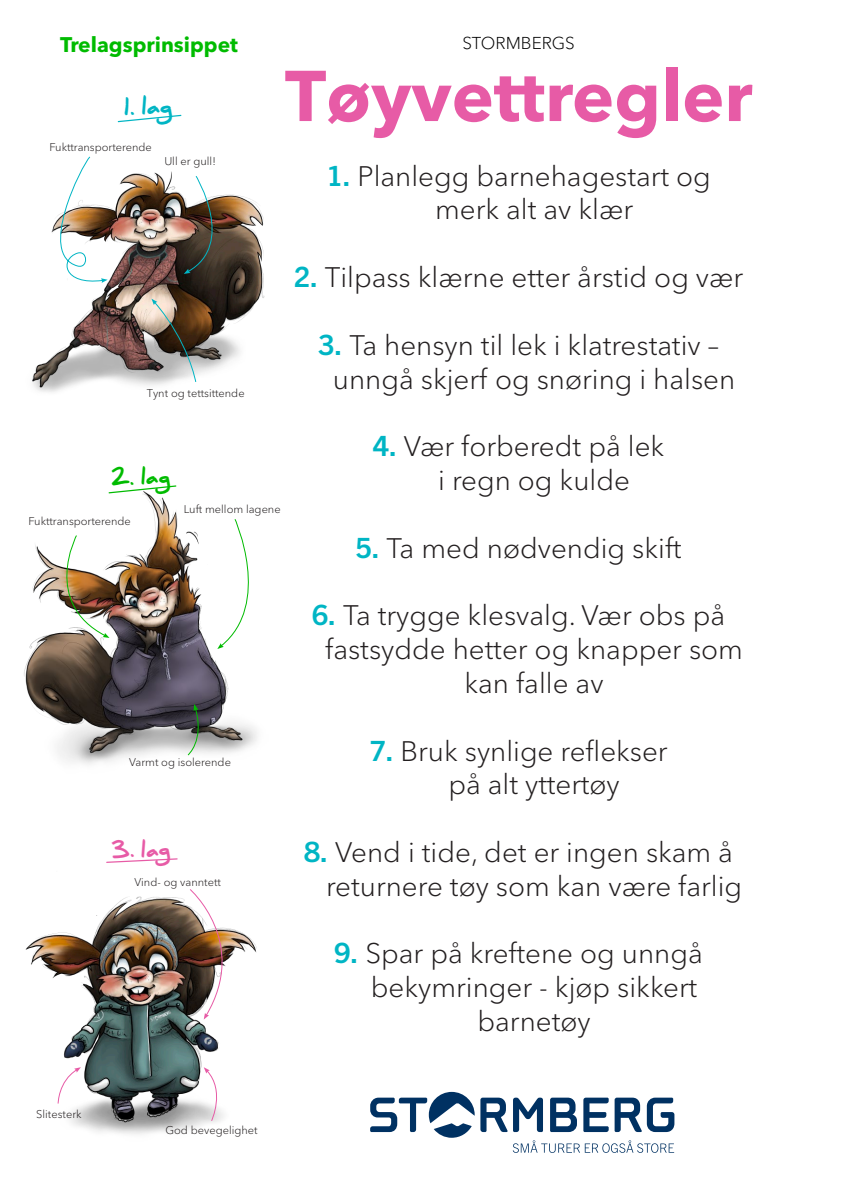
<style>
.page{position:relative;width:842px;height:1191px;background:#fff}
.page>*{position:absolute;margin:0;border:0;box-sizing:border-box;transform-origin:0 0}
.t1{font:700 71px "Avenir Next LT Pro";color:#e75ba6}
.t2{font:300 28px/33.7px "Avenir Next LT Pro";color:#231f20}
.t3{font:700 21px "Avenir Next LT Pro";color:#0b0}
.t4{font:900 20.5px "Daniel";color:#00b5c4}
.t5{font:900 19.5px "Daniel";color:#0b0}
.t6{font:900 19.5px "Daniel";color:#e75ba6}
.t7{font:300 17px "Avenir Next LT Pro";color:#000}
.t8{font:300 11.1px "Avenir Next LT Pro";color:#231f20}
.s1{font-family:"Trade Gothic Next LT Pro";font-weight:700;color:#00b5c4}
</style>
<div class="page">
<svg style="left:370px;top:1091px;width:304px;height:61px"></svg>
<img style="left:32px;top:171px;width:233px;height:221px">
<svg style="left:117px;top:114px;width:65px;height:9px"></svg>
<svg style="left:37px;top:156px;width:71px;height:130px"></svg>
<img style="left:184px;top:175px;width:53px;height:99px">
<svg style="left:151px;top:299px;width:45px;height:83px;background:#867d72"></svg>
<img style="left:24px;top:494px;width:233px;height:271px">
<img style="left:42px;top:535px;width:67px;height:103px">
<svg style="left:217px;top:518px;width:40px;height:131px"></svg>
<svg style="left:187px;top:704px;width:17px;height:51px"></svg>
<svg style="left:108px;top:485px;width:69px;height:9px"></svg>
<img style="left:25px;top:896px;width:232px;height:238px">
<svg style="left:57px;top:1067px;width:24px;height:37px"></svg>
<svg style="left:204px;top:1067px;width:21px;height:54px"></svg>
<img style="left:189px;top:889px;width:61px;height:130px">
<svg style="left:106px;top:858px;width:72px;height:5px"></svg>
<p class="t3" style="left:60px;top:32px;width:179px">Trelagsprinsippet</p>
<p class="t4" style="left:124px;top:96px;width:50px;rotate:-2deg">1. lag</p>
<p class="t8" style="left:49px;top:141px;width:104px">Fukttransporterende</p>
<p class="t8" style="left:164px;top:155px;width:53px">Ull er gull!</p>
<p class="t7" style="left:462px;top:33px;width:114px">STORMBERGS</p>
<h1 class="t1" style="left:285px;top:53px;width:469px">Tøyvettregler</h1>
<p class="t2" style="left:435px;top:159px;width:277px;text-indent:-108px"><span class="s1">1.</span> Planlegg barnehagestart og merk alt av klær</p>
<p class="t8" style="left:147px;top:386px;width:99px">Tynt og tettsittende</p>
<p class="t5" style="left:111px;top:467px;width:61px;rotate:-2deg">2. lag</p>
<p class="t8" style="left:28px;top:514px;width:104px">Fukttransporterende</p>
<p class="t8" style="left:184px;top:502px;width:99px">Luft mellom lagene</p>
<p class="t2" style="left:294px;top:260px;width:451px"><span class="s1">2.</span> Tilpass klærne etter årstid og vær</p>
<p class="t2" style="left:318px;top:328px;width:418px;text-align:center"><span class="s1">3.</span> Ta hensyn til lek i klatrestativ – unngå skjerf og snøring i halsen</p>
<p class="t2" style="left:438px;top:430px;width:228px;text-indent:-65px"><span class="s1">4.</span> Vær forberedt på lek i regn og kulde</p>
<p class="t2" style="left:356px;top:531px;width:327px"><span class="s1">5.</span> Ta med nødvendig skift</p>
<p class="t2" style="left:312px;top:599px;width:414px"><span class="s1">6.</span> Ta trygge klesvalg. Vær obs på</p>
<p class="t2" style="left:325px;top:632px;width:419px">fastsydde hetter og knapper som</p>
<p class="t2" style="left:465px;top:666px;width:140px">kan falle av</p>
<p class="t8" style="left:129px;top:755px;width:103px">Varmt og isolerende</p>
<p class="t6" style="left:112px;top:839px;width:60px;rotate:-2deg">3. lag</p>
<p class="t8" style="left:135px;top:875px;width:88px">Vind- og vanntett</p>
<p class="t2" style="left:448px;top:734px;width:221px;text-indent:-79px"><span class="s1">7.</span> Bruk synlige reflekser på alt yttertøy</p>
<p class="t2" style="left:326px;top:835px;width:418px;text-indent:-22px"><span class="s1">8.</span> Vend i tide, det er ingen skam å returnere tøy som kan være farlig</p>
<p class="t2" style="left:334px;top:936px;width:370px"><span class="s1">9.</span> Spar på kreftene og unngå</p>
<p class="t2" style="left:371px;top:970px;width:328px">bekymringer - kjøp sikkert</p>
<p class="t2" style="left:477px;top:1004px;width:115px">barnetøy</p>
<p class="t8" style="left:36px;top:1107px;width:47px">Slitesterk</p>
<p class="t8" style="left:165px;top:1123px;width:94px">God bevegelighet</p>
</div>
